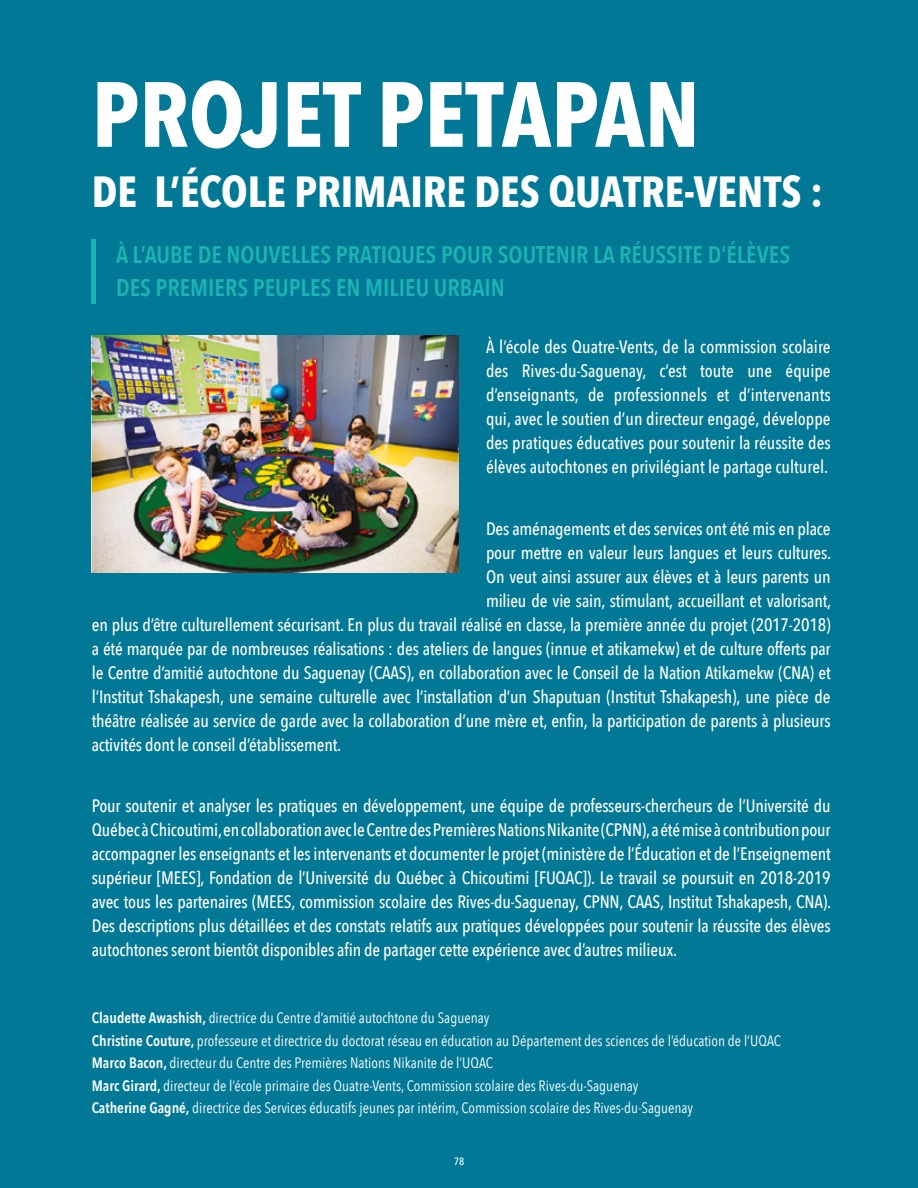
<style>
.page{position:relative;width:918px;height:1188px;background:#007896}
.page>*{position:absolute;margin:0;border:0;box-sizing:border-box;transform-origin:0 0}
.t1{font:700 91.35px "Avenir Next Condensed";color:#fff}
.t2{font:700 43.5px "Avenir Next Condensed";color:#fff}
.t3{font:600 24px/33px "Avenir Next Condensed";color:#1cb4b3}
.t4{font:500 18px/24px "Avenir Next Condensed";letter-spacing:-.01em;color:#fff;text-align:justify}
.t5{font:15px/22.5px "Avenir Next Condensed";color:#fff}
.t6{font:500 10.5px "Avenir Next Condensed";color:#fff}
.s1{font-weight:600}
</style>
<div class="page">
<hr style="left:92px;top:239px;width:4px;height:65px;background:#1cb4b3">
<img style="left:92px;top:335px;width:367px;height:238px">
<h1 class="t1" style="left:92px;top:59px;width:609px">PROJET PETAPAN</h1>
<h2 class="t2" style="left:92px;top:165px;width:733px">DE L’ÉCOLE PRIMAIRE DES QUATRE-VENTS :</h2>
<h3 class="t3" style="left:116px;top:237px;width:676px">À L’AUBE DE NOUVELLES PRATIQUES POUR SOUTENIR LA RÉUSSITE D’ÉLÈVES<br>DES PREMIERS PEUPLES EN MILIEU URBAIN</h3>
<p class="t4" style="left:486px;top:335px;width:346px">À l’école des Quatre-Vents, de la commission scolaire des Rives-du-Saguenay, c’est toute une équipe d’enseignants, de professionnels et d’intervenants qui, avec le soutien d’un directeur engagé, développe des pratiques éducatives pour soutenir la réussite des élèves autochtones en privilégiant le partage culturel.</p>
<p class="t4" style="left:486px;top:516px;width:346px">Des aménagements et des services ont été mis en place</p>
<p class="t4" style="left:486px;top:540px;width:347px">pour mettre en valeur leurs langues et leurs cultures.</p>
<p class="t4" style="left:486px;top:564px;width:346px">On veut ainsi assurer aux élèves et à leurs parents un</p>
<p class="t4" style="left:486px;top:588px;width:347px">milieu de vie sain, stimulant, accueillant et valorisant,</p>
<p class="t4" style="left:92px;top:612px;width:740px">en plus d’être culturellement sécurisant. En plus du travail réalisé en classe, la première année du projet (2017-2018)</p>
<p class="t4" style="left:92px;top:636px;width:740px">a été marquée par de nombreuses réalisations : des ateliers de langues (innue et atikamekw) et de culture offerts par</p>
<p class="t4" style="left:92px;top:660px;width:740px">le Centre d’amitié autochtone du Saguenay (CAAS), en collaboration avec le Conseil de la Nation Atikamekw (CNA) et</p>
<p class="t4" style="left:92px;top:684px;width:740px">l’Institut Tshakapesh, une semaine culturelle avec l’installation d’un Shaputuan (Institut Tshakapesh), une pièce de</p>
<p class="t4" style="left:92px;top:708px;width:740px">théâtre réalisée au service de garde avec la collaboration d’une mère et, enfin, la participation de parents à plusieurs</p>
<p class="t4" style="left:92px;top:732px;width:251px">activités dont le conseil d’établissement.</p>
<p class="t4" style="left:92px;top:794px;width:741px">Pour soutenir et analyser les pratiques en développement, une équipe de professeurs-chercheurs de l’Université du Québec à Chicoutimi, en collaboration avec le Centre des Premières Nations Nikanite (CPNN), a été mise à contribution pour accompagner les enseignants et les intervenants et documenter le projet (ministère de l’Éducation et de l’Enseignement supérieur [MEES], Fondation de l’Université du Québec à Chicoutimi [FUQAC]). Le travail se poursuit en 2018-2019 avec tous les partenaires (MEES, commission scolaire des Rives-du-Saguenay, CPNN, CAAS, Institut Tshakapesh, CNA).<br>Des descriptions plus détaillées et des constats relatifs aux pratiques développées pour soutenir la réussite des élèves autochtones seront bientôt disponibles afin de partager cette expérience avec d’autres milieux.</p>
<p class="t5" style="left:92px;top:1006px;width:691px"><span class="s1">Claudette Awashish,</span> directrice du Centre d’amitié autochtone du Saguenay<br><span class="s1">Christine Couture,</span> professeure et directrice du doctorat réseau en éducation au Département des sciences de l’éducation de l’UQAC <span class="s1">Marco Bacon,</span> directeur du Centre des Premières Nations Nikanite de l’UQAC<br><span class="s1">Marc Girard,</span> directeur de l’école primaire des Quatre-Vents, Commission scolaire des Rives-du-Saguenay<br><span class="s1">Catherine Gagné,</span> directrice des Services éducatifs jeunes par intérim, Commission scolaire des Rives-du-Saguenay</p>
<p class="t6" style="left:454px;top:1155px;width:12px">78</p>
</div>
